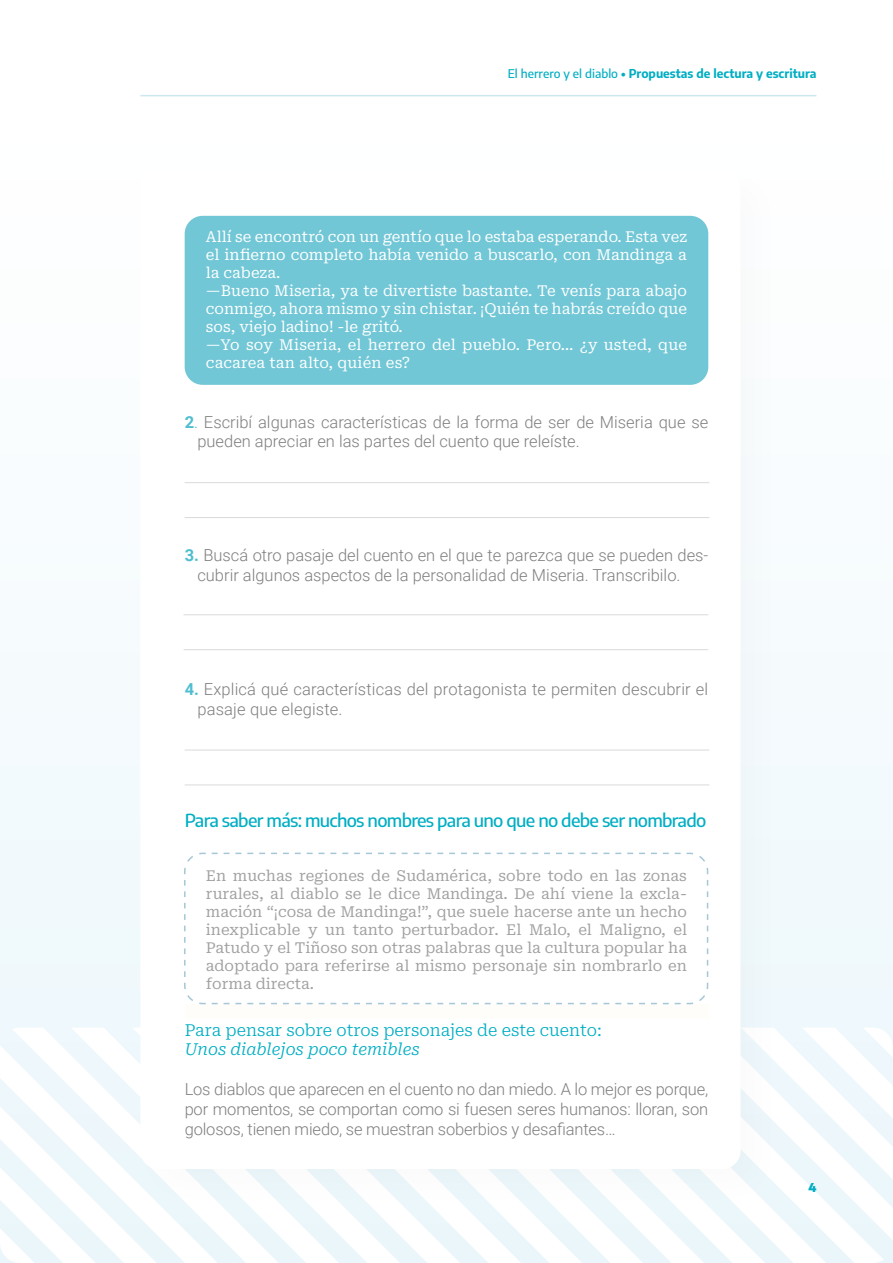
<style>
.page{position:relative;width:893px;height:1263px;background:#fff}
.page>*{position:absolute;margin:0;border:0;box-sizing:border-box;transform-origin:0 0}
.t1{font:500 18px "Encode Sans";letter-spacing:-.04em;color:#00aec3}
.t2{font:300 16.5px/19.8px "Roboto";color:#7e7e7d}
.t3{font:300 16.5px "Roboto Serif";color:#00aec3}
.t4{font:italic 300 16.5px "Roboto Serif";color:#00aec3}
.t5{font:15px/18px "Roboto Serif";color:#a1a1a1;text-align:justify}
.t6{font:15px/18px "Roboto Serif";color:#fff}
.t7{font:700 12px "Encode Sans";color:#00aec3}
.t8{font:900 12px "Encode Sans";color:#00aec3}
.s1{font-weight:500}
.s2{font-weight:700;color:#50bed0}
.s3{color:#50bed0}
</style>
<div class="page">
<div style="left:0;top:111px;width:893px;height:1152px;background:#f8fcfe"></div>
<svg style="left:582px;top:1218px;width:37px;height:45px"></svg>
<svg style="left:521px;top:1218px;width:61px;height:45px"></svg>
<svg style="left:460px;top:1218px;width:61px;height:45px"></svg>
<svg style="left:400px;top:1218px;width:60px;height:45px"></svg>
<svg style="left:339px;top:1218px;width:61px;height:45px"></svg>
<svg style="left:279px;top:1218px;width:60px;height:45px"></svg>
<svg style="left:619px;top:1179px;width:265px;height:84px"></svg>
<svg style="left:12px;top:1096px;width:267px;height:167px"></svg>
<svg style="left:790px;top:1096px;width:103px;height:83px"></svg>
<svg style="left:0;top:1106px;width:157px;height:157px"></svg>
<div style="left:126px;top:155px;width:664px;height:1063px;background:#f7fbfc"></div>
<div style="left:140px;top:169px;width:600px;height:1000px;background:#fff;border-radius:18px"></div>
<hr style="left:140px;top:95px;width:676px;height:1px;background:#cce8ef">
<div style="left:185px;top:216px;width:523px;height:169px;background:#72c7d6;border-radius:18px"></div>
<div style="left:185px;top:1005px;width:523px;height:14px;background:#fefdfa"></div>
<hr style="left:185px;top:482px;width:524px;height:1px;background:#dadada">
<hr style="left:184px;top:614px;width:524px;height:1px;background:#dadada">
<hr style="left:185px;top:750px;width:524px;height:1px;background:#dadada">
<hr style="left:185px;top:517px;width:524px;height:1px;background:#dadada">
<hr style="left:184px;top:649px;width:524px;height:1px;background:#dadada">
<hr style="left:185px;top:784px;width:524px;height:1px;background:#dadada">
<svg style="left:184px;top:852px;width:525px;height:153px"></svg>
<p class="t7" style="left:508px;top:65px;width:310px"><span class="s1">El herrero y el diablo</span> • Propuestas de lectura y escritura</p>
<p class="t6" style="left:206px;top:226px;width:483px">Allí se encontró con un gentío que lo estaba esperando. Esta vez el infierno completo había venido a buscarlo, con Mandinga a la cabeza.<br>—Bueno Miseria, ya te divertiste bastante. Te venís para abajo conmigo, ahora mismo y sin chistar. ¡Quién te habrás creído que sos, viejo ladino! -le gritó.<br>—Yo soy Miseria, el herrero del pueblo. Pero… ¿y usted, que cacarea tan alto, quién es?</p>
<p class="t2" style="left:197px;top:411px;width:512px;text-indent:-13px"><span class="s2">2</span><span class="s3">.</span> Escribí algunas características de la forma de ser de Miseria que se pueden apreciar en las partes del cuento que releíste.</p>
<p class="t2" style="left:197px;top:545px;width:512px;text-indent:-13px"><span class="s2">3.</span> Buscá otro pasaje del cuento en el que te parezca que se pueden des&shy;cubrir algunos aspectos de la personalidad de Miseria. Transcribilo.</p>
<p class="t2" style="left:197px;top:679px;width:512px;text-indent:-13px"><span class="s2">4.</span> Explicá qué características del protagonista te permiten descubrir el pasaje que elegiste.</p>
<p class="t1" style="left:185px;top:807px;width:523px">Para saber más: muchos nombres para uno que no debe ser nombrado</p>
<p class="t5" style="left:206px;top:865px;width:483px">En muchas regiones de Sudamérica, sobre todo en las zonas rurales, al diablo se le dice Mandinga. De ahí viene la excla&shy;mación “¡cosa de Mandinga!”, que suele hacerse ante un hecho inexplicable y un tanto perturbador. El Malo, el Maligno, el Patudo y el Tiñoso son otras palabras que la cultura popular ha adoptado para referirse al mismo personaje sin nombrarlo en forma directa.</p>
<p class="t3" style="left:185px;top:1016px;width:419px">Para pensar sobre otros personajes de este cuento:</p>
<p class="t4" style="left:185px;top:1036px;width:237px">Unos diablejos poco temibles</p>
<p class="t2" style="left:185px;top:1078px;width:525px;text-align:justify">Los diablos que aparecen en el cuento no dan miedo. A lo mejor es porque, por momentos, se comportan como si fuesen seres humanos: lloran, son golosos, tienen miedo, se muestran soberbios y desafiantes…</p>
<p class="t8" style="left:808px;top:1178px;width:10px">4</p>
</div>
